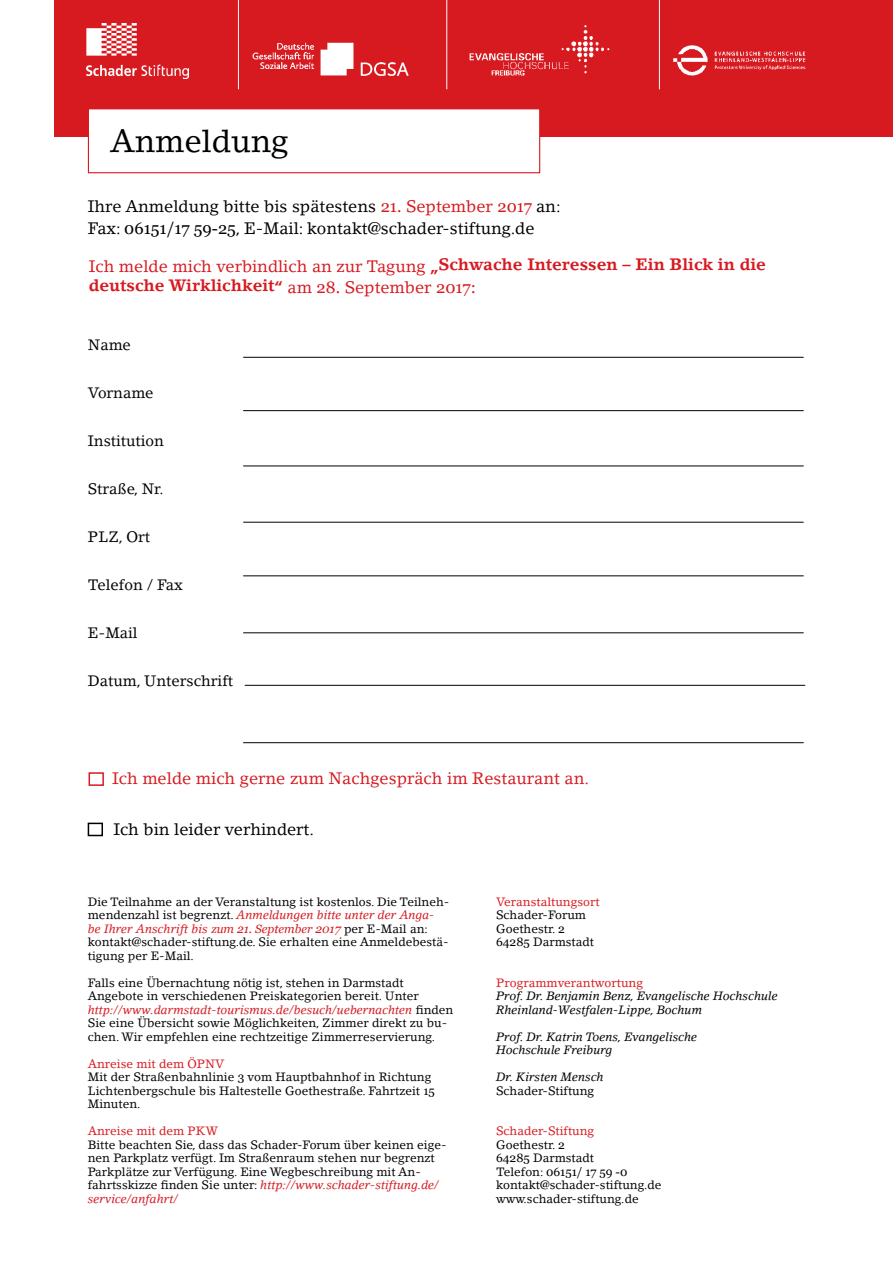
<style>
.page{position:relative;width:893px;height:1263px;background:#fff}
.page>*{position:absolute;margin:0;border:0;box-sizing:border-box;transform-origin:0 0}
.t1{font:31.5px "Lino Letter Std";color:#000}
.t2{font:16.5px/21.3px "Lino Letter Std";color:#000}
.t3{font:700 16.5px/19.5px "Lino Letter Std";color:#d71920}
.t4{font:16.5px "Lino Letter Std";color:#d71920}
.t5{font:15px "Lino Letter Std";color:#000}
.t6{font:12px/13.5px "Lino Letter Std";color:#000}
.t7{font:italic 12px/13.5px "Lino Letter Std";color:#000}
.t8{font:12px "Lino Letter Std";color:#d71920}
.t9{font:12px "Georgia";color:#000}
.s1{font-family:"Georgia";color:#d71920}
.s2{color:#d71920}
.s3{font-family:"Georgia"}
.s4{font-weight:400}
.s5{font-family:"Georgia";font-weight:400}
.s6{font-style:italic;color:#d71920}
.s7{font-family:"Georgia";font-style:italic;color:#d71920}
.s8{font-family:"Lino Letter Std"}
</style>
<div class="page">
<div style="left:54px;top:0;width:839px;height:137px;background:#d71920"></div>
<img style="left:87px;top:24px;width:102px;height:54px">
<div style="left:88px;top:109px;width:452px;height:64px;background:#fff"></div>
<div style="left:88px;top:108px;width:452px;height:65px;border:1px solid #d71920"></div>
<hr style="left:243px;top:357px;width:561px;height:1px;background:#000">
<hr style="left:243px;top:410px;width:561px;height:1px;background:#000">
<hr style="left:243px;top:742px;width:561px;height:1px;background:#000">
<hr style="left:243px;top:466px;width:561px;height:1px;background:#000">
<hr style="left:243px;top:522px;width:561px;height:1px;background:#000">
<hr style="left:243px;top:576px;width:561px;height:1px;background:#000">
<hr style="left:245px;top:685px;width:560px;height:1px;background:#000">
<hr style="left:243px;top:632px;width:561px;height:1px;background:#000">
<hr style="left:238px;top:0;width:1px;height:89px;background:#fff">
<div style="left:88px;top:823px;width:15px;height:13px;border:2px solid #000"></div>
<hr style="left:446px;top:0;width:1px;height:89px;background:#fff">
<hr style="left:659px;top:0;width:1px;height:89px;background:#fff">
<img style="left:238px;top:27px;width:171px;height:63px">
<img style="left:466px;top:25px;width:144px;height:99px">
<img style="left:673px;top:45px;width:133px;height:31px">
<div style="left:89px;top:772px;width:15px;height:14px;border:2px solid #d71920"></div>
<h1 class="t1" style="left:110px;top:122px;width:180px">Anmeldung</h1>
<h2 class="t2" style="left:88px;top:196px;width:474px">Ihre Anmeldung bitte bis spätestens <span class="s1">21.</span> <span class="s2">September</span> <span class="s1">2017</span> an:<br>Fax: <span class="s3">06151/17 59-25</span>, E-Mail: kontakt@schader-stiftung.de</h2>
<h2 class="t3" style="left:89px;top:256px;width:679px"><span class="s4">Ich melde mich verbindlich an zur Tagung</span> „Schwache Interessen – Ein Blick in die deutsche Wirklichkeit“ <span class="s4">am</span> <span class="s5">28.</span> <span class="s4">September</span> <span class="s5">2017:</span></h2>
<p class="t5" style="left:88px;top:336px;width:45px">Name</p>
<p class="t5" style="left:88px;top:384px;width:67px">Vorname</p>
<p class="t5" style="left:88px;top:432px;width:78px">Institution</p>
<p class="t5" style="left:88px;top:480px;width:77px">Straße, Nr.</p>
<p class="t5" style="left:88px;top:528px;width:64px">PLZ, Ort</p>
<p class="t5" style="left:88px;top:576px;width:96px">Telefon / Fax</p>
<p class="t5" style="left:88px;top:624px;width:51px">E-Mail</p>
<p class="t5" style="left:88px;top:672px;width:147px">Datum, Unterschrift</p>
<h2 class="t4" style="left:112px;top:768px;width:478px">Ich melde mich gerne zum Nachgespräch im Restaurant an.</h2>
<h2 class="t2" style="left:113px;top:819px;width:202px">Ich bin leider verhindert.</h2>
<p class="t6" style="left:88px;top:895px;width:363px">Die Teilnahme an der Veranstaltung ist kostenlos. Die Teilneh&shy;mendenzahl ist begrenzt. <span class="s6">Anmeldungen bitte unter der Anga&shy;be Ihrer Anschrift bis</span> <span class="s7">zum 21. September 2017</span> per E-Mail an: kontakt@schader-stiftung.de. Sie erhalten eine Anmeldebestä&shy;tigung per E-Mail.</p>
<p class="t6" style="left:88px;top:976px;width:367px">Falls eine Übernachtung nötig ist, stehen in Darmstadt Angebote in verschiedenen Preiskategorien bereit. Unter <span class="s6">http://www.darmstadt-tourismus.de/besuch/uebernachten</span> finden Sie eine Übersicht sowie Möglichkeiten, Zimmer direkt zu bu&shy;chen. Wir empfehlen eine rechtzeitige Zimmerreservierung.</p>
<p class="t6" style="left:88px;top:1057px;width:348px"><span class="s2">Anreise mit dem ÖPNV<br></span>Mit der Straßenbahnlinie <span class="s3">3</span> vom Hauptbahnhof in Richtung Lichtenbergschule bis Haltestelle Goethestraße. Fahrtzeit <span class="s3">15<br></span>Minuten.</p>
<p class="t8" style="left:88px;top:1124px;width:132px">Anreise mit dem PKW</p>
<p class="t6" style="left:88px;top:1138px;width:360px">Bitte beachten Sie, dass das Schader-Forum über keinen eige&shy;nen Parkplatz verfügt. Im Straßenraum stehen nur begrenzt Parkplätze zur Verfügung. Eine Wegbeschreibung mit An&shy;fahrtsskizze finden Sie unter: <span class="s6">http://www.schader-stiftung.de/ service/anfahrt/</span></p>
<p class="t8" style="left:496px;top:894px;width:105px">Veranstaltungsort</p>
<p class="t6" style="left:496px;top:908px;width:100px">Schader-Forum<br>Goethestr. <span class="s3">2<br>64285</span> Darmstadt</p>
<p class="t8" style="left:496px;top:975px;width:148px">Programmverantwortung</p>
<p class="t7" style="left:496px;top:989px;width:283px">Prof. Dr. Benjamin Benz, Evangelische Hochschule<br>Rheinland-Westfalen-Lippe, Bochum</p>
<p class="t7" style="left:496px;top:1030px;width:203px">Prof. Dr. Katrin Toens, Evangelische<br>Hochschule Freiburg</p>
<p class="t7" style="left:496px;top:1070px;width:109px">Dr. Kirsten Mensch</p>
<p class="t6" style="left:496px;top:1084px;width:100px">Schader-Stiftung</p>
<p class="t6" style="left:496px;top:1124px;width:100px"><span class="s2">Schader-Stiftung<br></span>Goethestr. <span class="s3">2<br>64285</span> Darmstadt</p>
<p class="t9" style="left:496px;top:1164px;width:133px"><span class="s8">Telefon:</span> 06151/ 17 59 -0</p>
<p class="t6" style="left:496px;top:1178px;width:167px">kontakt@schader-stiftung.de www.schader-stiftung.de</p>
</div>
